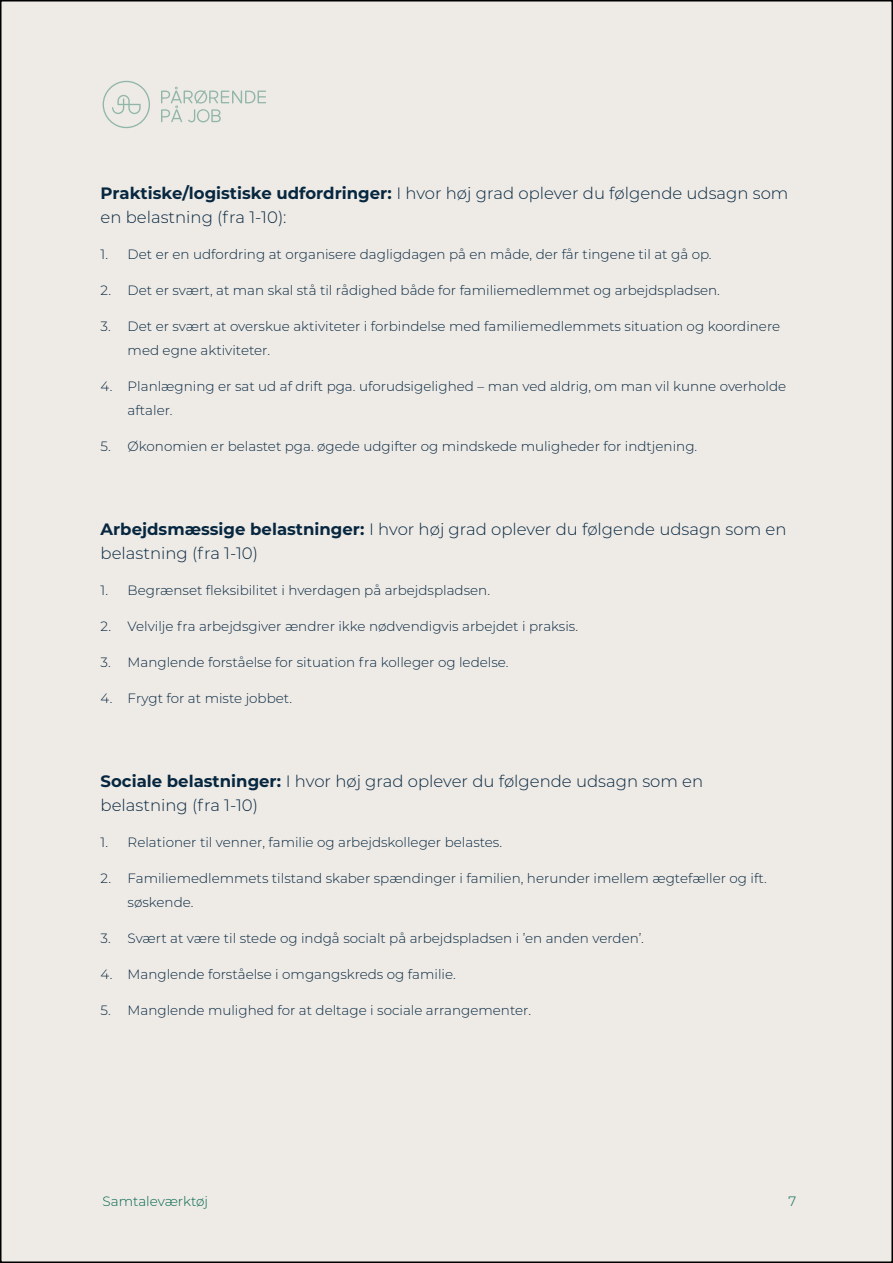
<style>
.page{position:relative;width:893px;height:1263px;background:#fff}
.page>*{position:absolute;margin:0;border:0;box-sizing:border-box;transform-origin:0 0}
.t1{font:300 16.5px/24px "Montserrat";color:#06273f}
.t2{font:300 13.5px/24px "Montserrat";color:#06273f}
.t3{font:300 13.5px "Montserrat";color:#00674e}
.s1{font-weight:700}
</style>
<div class="page">
<div style="left:1px;top:1px;width:891px;height:1261px;background:#eeeae6"></div>
<svg style="left:161px;top:87px;width:105px;height:35px"></svg>
<svg style="left:103px;top:81px;width:47px;height:47px"></svg>
<p class="t1" style="left:101px;top:180px;width:689px"><span class="s1">Praktiske/logistiske udfordringer:</span> I hvor høj grad oplever du følgende udsagn som en belastning (fra 1-10):</p>
<p class="t2" style="left:101px;top:242px;width:612px">1. Det er en udfordring at organisere dagligdagen på en måde, der får tingene til at gå op.</p>
<p class="t2" style="left:101px;top:278px;width:621px">2. Det er svært, at man skal stå til rådighed både for familiemedlemmet og arbejdspladsen.</p>
<p class="t2" style="left:128px;top:314px;width:654px;text-indent:-27px">3. Det er svært at overskue aktiviteter i forbindelse med familiemedlemmets situation og koordinere med egne aktiviteter.</p>
<p class="t2" style="left:128px;top:374px;width:660px;text-indent:-27px">4. Planlægning er sat ud af drift pga. uforudsigelighed – man ved aldrig, om man vil kunne overholde aftaler.</p>
<p class="t2" style="left:101px;top:434px;width:598px">5. Økonomien er belastet pga. øgede udgifter og mindskede muligheder for indtjening.</p>
<p class="t1" style="left:101px;top:516px;width:687px"><span class="s1">Arbejdsmæssige belastninger:</span> I hvor høj grad oplever du følgende udsagn som en belastning (fra 1-10)</p>
<p class="t2" style="left:101px;top:578px;width:391px">1. Begrænset fleksibilitet i hverdagen på arbejdspladsen.</p>
<p class="t2" style="left:101px;top:614px;width:479px">2. Velvilje fra arbejdsgiver ændrer ikke nødvendigvis arbejdet i praksis.</p>
<p class="t2" style="left:101px;top:650px;width:409px">3. Manglende forståelse for situation fra kolleger og ledelse.</p>
<p class="t2" style="left:101px;top:686px;width:193px">4. Frygt for at miste jobbet.</p>
<p class="t1" style="left:101px;top:768px;width:604px"><span class="s1">Sociale belastninger:</span> I hvor høj grad oplever du følgende udsagn som en belastning (fra 1-10)</p>
<p class="t2" style="left:101px;top:830px;width:403px">1. Relationer til venner, familie og arbejdskolleger belastes.</p>
<p class="t2" style="left:128px;top:866px;width:641px;text-indent:-27px">2. Familiemedlemmets tilstand skaber spændinger i familien, herunder imellem ægtefæller og ift. søskende.</p>
<p class="t2" style="left:101px;top:926px;width:545px">3. Svært at være til stede og indgå socialt på arbejdspladsen i ’en anden verden’.</p>
<p class="t2" style="left:101px;top:962px;width:357px">4. Manglende forståelse i omgangskreds og familie.</p>
<p class="t2" style="left:101px;top:998px;width:432px">5. Manglende mulighed for at deltage i sociale arrangementer.</p>
<p class="t3" style="left:103px;top:1192px;width:107px">Samtaleværktøj</p>
<p class="t3" style="left:789px;top:1192px;width:9px">7</p>
</div>
